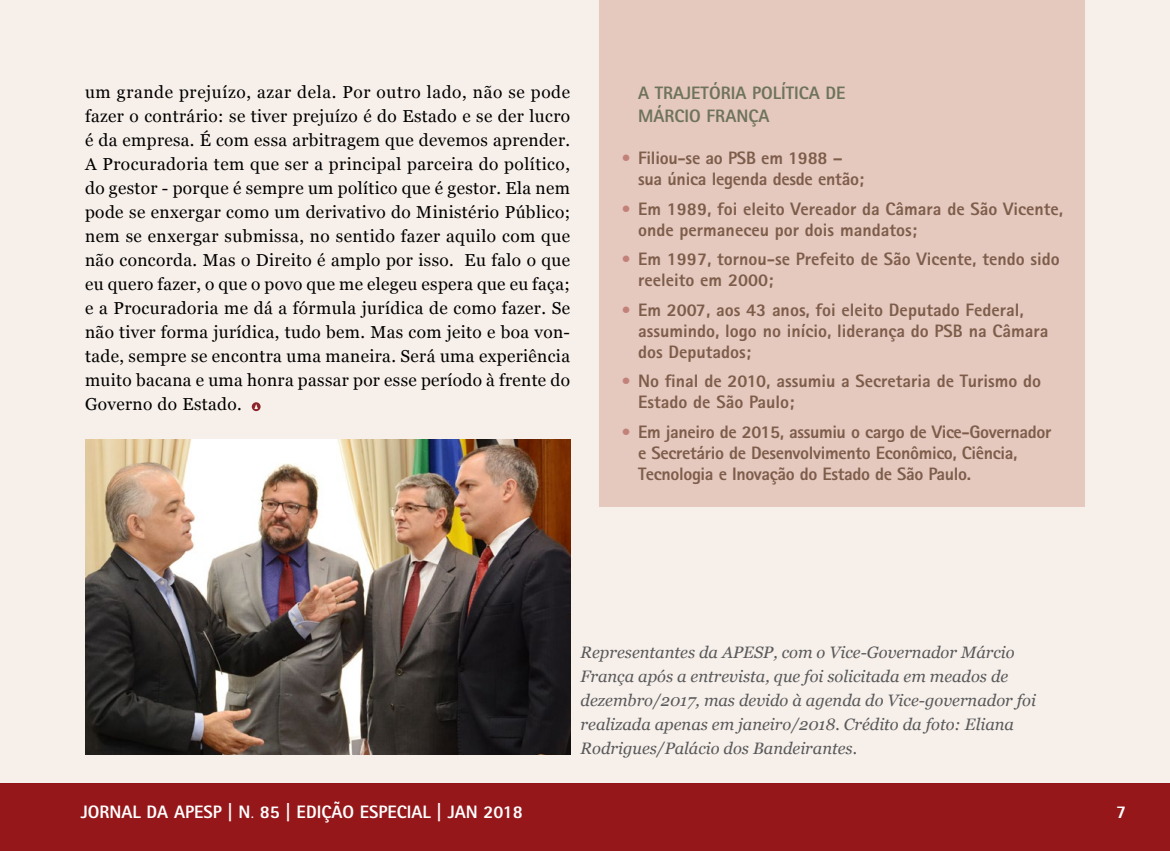
<style>
.page{position:relative;width:1170px;height:851px;background:#fff}
.page>*{position:absolute;margin:0;border:0;box-sizing:border-box;transform-origin:0 0}
.t1{font:800 18px/21px "Rotis Sans Serif";color:#7d5d4a}
.t2{font:800 18px/21px "Rotis Sans Serif";letter-spacing:-.02em;color:#7d5d4a}
.t3{font:800 18px "Rotis Sans Serif Std";color:#fff}
.t4{font:800 18px/22.5px "Rotis Sans Serif";color:#6e735b}
.t5{font:800 18px "Rotis Semi Sans Std";color:#fff}
.t6{font:17.25px/24px "Georgia";letter-spacing:.02em;color:#000;text-align:justify}
.t7{font:italic 16.5px/24px "Georgia";color:#58595b}
.s1{color:#c2827a}
.s2{font-family:"Rotis Sans Serif";font-weight:300}
</style>
<div class="page">
<div style="left:0;top:783px;width:1169px;height:67px;background:#96171a"></div>
<div style="left:0;top:0;width:1169px;height:783px;background:#f7efe9"></div>
<img style="left:86px;top:439px;width:484px;height:315px">
<svg style="left:252px;top:402px;width:8px;height:9px"></svg>
<div style="left:600px;top:0;width:484px;height:506px;background:#e5c8be"></div>
<p class="t6" style="left:85px;top:81px;width:486px">um grande prejuízo, azar dela. Por outro lado, não se pode fazer o contrário: se tiver prejuízo é do Estado e se der lucro é da empresa. É com essa arbitragem que devemos aprender.<br>A Procuradoria tem que ser a principal parceira do político, do gestor - porque é sempre um político que é gestor. Ela nem pode se enxergar como um derivativo do Ministério Público; nem se enxergar submissa, no sentido fazer aquilo com que não concorda. Mas o Direito é amplo por isso. Eu falo o que eu quero fazer, o que o povo que me elegeu espera que eu faça; e a Procuradoria me dá a fórmula jurídica de como fazer. Se não tiver forma jurídica, tudo bem. Mas com jeito e boa von&shy;tade, sempre se encontra uma maneira. Será uma experiência muito bacana e uma honra passar por esse período à frente do Governo do Estado.</p>
<p class="t4" style="left:638px;top:82px;width:209px">A Trajetória política De<br>Márcio França</p>
<p class="t1" style="left:638px;top:147px;width:227px;text-indent:-17px"><span class="s1">•</span> Filiou-se ao PSB em 1988 – sua única legenda desde então;</p>
<p class="t1" style="left:638px;top:198px;width:426px;text-indent:-17px"><span class="s1">•</span> Em 1989, foi eleito Vereador da Câmara de São Vicente, onde permaneceu por dois mandatos;</p>
<p class="t1" style="left:638px;top:248px;width:423px;text-indent:-17px"><span class="s1">•</span> Em 1997, tornou-se Prefeito de São Vicente, tendo sido reeleito em 2000;</p>
<p class="t1" style="left:638px;top:299px;width:412px;text-indent:-17px"><span class="s1">•</span> Em 2007, aos 43 anos, foi eleito Deputado Federal, assumindo, logo no início, liderança do PSB na Câmara dos Deputados;</p>
<p class="t1" style="left:638px;top:370px;width:404px;text-indent:-17px"><span class="s1">•</span> No final de 2010, assumiu a Secretaria de Turismo do<br>Estado de São Paulo;</p>
<p class="t2" style="left:638px;top:421px;width:414px;text-indent:-17px"><span class="s1">•</span> Em janeiro de 2015, assumiu o cargo de Vice-Governador e Secretário de Desenvolvimento Econômico, Ciência,<br>Tecnologia e Inovação do Estado de São Paulo.</p>
<p class="t7" style="left:580px;top:640px;width:457px">Representantes da APESP, com o Vice-Governador Márcio França após a entrevista, que foi solicitada em meados de dezembro/2017, mas devido à agenda do Vice-governador foi realizada apenas em janeiro/2018. Crédito da foto: Eliana Rodrigues/Palácio dos Bandeirantes.</p>
<p class="t3" style="left:81px;top:800px;width:443px">JORNAL DA APESP | N<span class="s2">.</span> 85 | EDIÇÃO ESPECIAL | JAN 2018</p>
<p class="t5" style="left:1115px;top:800px;width:12px">7</p>
</div>
